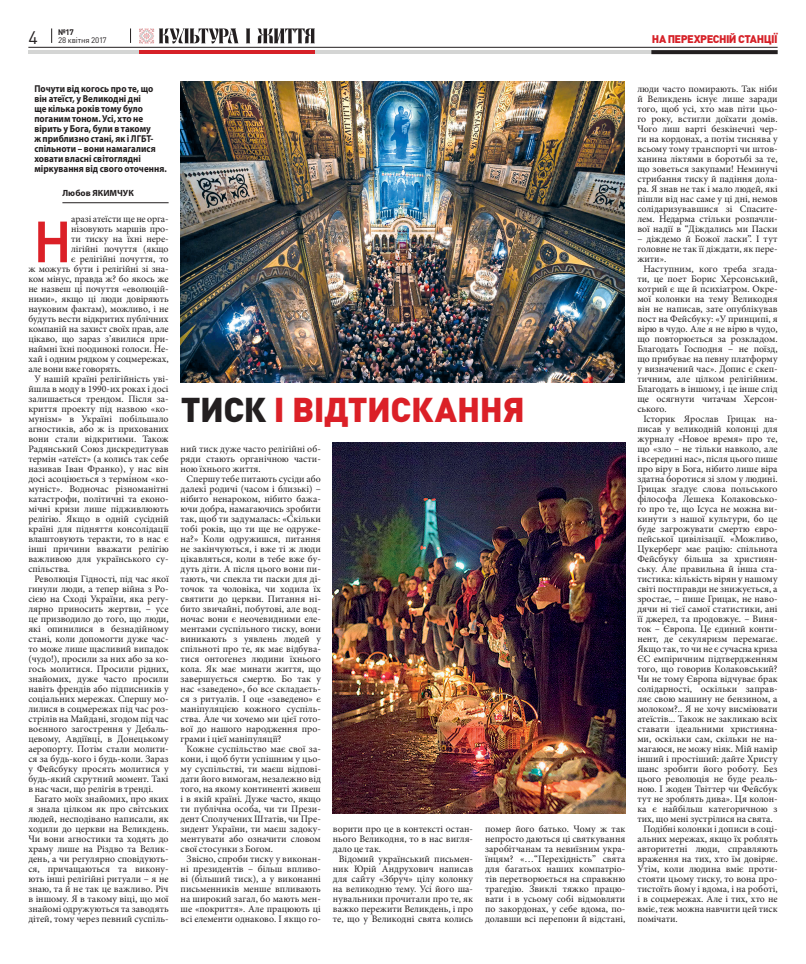
<style>
.page{position:relative;width:806px;height:964px;background:#fff}
.page>*{position:absolute;margin:0;border:0;box-sizing:border-box;transform-origin:0 0}
.BUKVICA{font:600 60.3px "Myriad Pro";color:#db2027;scale:.89 1}
.КЖ_ЗАГОЛ_сірий_32_М{font:900 34px "DIN Pro";letter-spacing:-.015em;color:#db2027}
.t1{font:18px "DIN Pro";color:#231f20}
.naz_Rubriki{font:900 11px "DIN Pro";letter-spacing:-.045em;color:#d62128}
.КЖ_текст_9_10___Bold{font:700 10px/10px "Myriad Pro";letter-spacing:.005em;color:#231f20;scale:.9 1}
.КЖ_текст_9_10{font:9.8px/10px "Minion Pro";color:#231f20;text-align:justify}
.BUKVICA-2{font:9.8px "Minion Pro";letter-spacing:-.01em;color:#231f20}
.КЖ_АВТОР_Верх{font:700 9px "Myriad Pro";letter-spacing:.01em;color:#231f20}
.t2{font:8px/8px "DIN Pro";letter-spacing:-.01em;color:#231f20}
.s1{font-weight:700}
.s2{color:#231f20}
</style>
<div class="page">
<svg style="left:139px;top:28px;width:176px;height:16px"></svg>
<hr style="left:28px;top:47px;width:749px;height:1px;background:#231f20">
<svg style="left:51px;top:28px;width:1px;height:15px"></svg>
<svg style="left:130px;top:28px;width:1px;height:15px"></svg>
<hr style="left:28px;top:50px;width:749px;height:4px;background:#d4d5d4">
<hr style="left:139px;top:50px;width:176px;height:4px;background:#d62128">
<svg style="left:651px;top:50px;width:126px;height:4px"></svg>
<hr style="left:62px;top:203px;width:106px;height:1px;background:#231f20">
<img style="left:181px;top:82px;width:443px;height:300px">
<img style="left:332px;top:443px;width:292px;height:370px">
<p class="t1" style="left:28px;top:25px;width:11px">4</p>
<p class="t2" style="left:58px;top:28px;width:50px"><span class="s1">№17<br></span>28 квітня 2017</p>
<p class="naz_Rubriki" style="left:651px;top:32px;width:127px">НА ПЕРЕХРЕСНІЙ СТАНЦІЇ</p>
<p class="КЖ_текст_9_10___Bold" style="left:34px;top:84px;width:148px">Почути від когось про те, що він атеїст, у Великодні дні<br>ще кілька років тому було поганим тоном. Усі, хто не вірить у Бога, були в такому<br>ж приблизно стані, як і ЛГБТ&shy;спільноти – вони намагалися ховати власні світоглядні міркування від свого оточення.</p>
<p class="КЖ_АВТОР_Верх" style="left:62px;top:187px;width:73px">Любов ЯКИМЧУК</p>
<p class="BUKVICA" style="left:34px;top:204px;width:42px">Н</p>
<p class="BUKVICA-2" style="left:71px;top:213px;width:99px">аразі атеїсти ще не орга-</p>
<p class="BUKVICA-2" style="left:71px;top:223px;width:99px">нізовують маршів про-</p>
<p class="BUKVICA-2" style="left:71px;top:233px;width:99px">ти тиску на їхні нере-</p>
<p class="BUKVICA-2" style="left:71px;top:243px;width:99px">лігійні почуття (якщо</p>
<p class="BUKVICA-2" style="left:71px;top:253px;width:99px">є релігійні почуття, то</p>
<p class="BUKVICA-2" style="left:28px;top:263px;width:142px">ж можуть бути і релігійні зі зна-</p>
<p class="BUKVICA-2" style="left:28px;top:273px;width:142px">ком мінус, правда ж? бо якось же</p>
<p class="BUKVICA-2" style="left:28px;top:283px;width:142px">не назвеш ці почуття «еволюцій-</p>
<p class="BUKVICA-2" style="left:28px;top:293px;width:142px">ними», якщо ці люди довіряють</p>
<p class="BUKVICA-2" style="left:28px;top:303px;width:142px">науковим фактам), можливо, і не</p>
<p class="BUKVICA-2" style="left:28px;top:313px;width:142px">будуть вести відкритих публічних</p>
<p class="BUKVICA-2" style="left:28px;top:323px;width:142px">компаній на захист своїх прав, але</p>
<p class="BUKVICA-2" style="left:28px;top:333px;width:142px">цікаво, що зараз з’явилися при-</p>
<p class="BUKVICA-2" style="left:28px;top:343px;width:142px">наймні їхні поодинокі голоси. Не-</p>
<p class="BUKVICA-2" style="left:28px;top:353px;width:142px">хай і одним рядком у соцмережах,</p>
<p class="BUKVICA-2" style="left:28px;top:363px;width:94px">але вони вже говорять.</p>
<p class="КЖ_текст_9_10" style="left:28px;top:374px;width:142px;text-indent:6px">У нашій країні релігійність уві&shy;йшла в моду в 1990-их роках і досі залишається трендом. Після за&shy;криття проекту під назвою «ко&shy;мунізм» в Україні побільшало агностиків, або ж із прихованих вони стали відкритими. Також Радянський Союз дискредитував термін «атеїст» (а колись так себе називав Іван Франко), у нас він досі асоціюється з терміном «ко&shy;муніст». Водночас різноманітні катастрофи, політичні та еконо&shy;мічні кризи лише підживлюють релігію. Якщо в одній сусідній країні для підняття консолідації влаштовують теракти, то в нас є інші причини вважати релігію важливою для українського су&shy;спільства.</p>
<p class="КЖ_текст_9_10" style="left:28px;top:574px;width:142px;text-indent:6px">Революція Гідності, під час якої гинули люди, а тепер війна з Ро&shy;сією на Сході України, яка регу&shy;лярно приносить жертви, – усе це призводило до того, що люди, які опинилися в безнадійному стані, коли допомогти дуже час&shy;то може лише щасливий випадок (чудо!), просили за них або за ко&shy;гось молитися. Просили рідних, знайомих, дуже часто просили навіть френдів або підписників у соціальних мережах. Спершу мо&shy;лилися в соцмережах під час роз&shy;стрілів на Майдані, згодом під час воєнного загострення у Дебаль&shy;цевому, Авдіївці, в Донецькому аеропорту. Потім стали молити&shy;ся за будь-кого і будь-коли. Зараз у Фейсбуку просять молитися у будь-який скрутний момент. Такі в нас часи, що релігія в тренді.</p>
<p class="КЖ_текст_9_10" style="left:28px;top:794px;width:142px;text-indent:6px">Багато моїх знайомих, про яких я знала цілком як про світських людей, несподівано написали, як ходили до церкви на Великдень.<br>Чи вони агностики та ходять до храму лише на Різдво та Велик&shy;день, а чи регулярно сповідують&shy;ся, причащаються та викону&shy;ють інші релігійні ритуали – я не знаю, та й не так це важливо. Річ в іншому. Я в такому віці, що мої знайомі одружуються та заводять дітей, тому через певний суспіль-</p>
<p class="КЖ_ЗАГОЛ_сірий_32_М" style="left:180px;top:387px;width:345px"><span class="s2">ТИСК</span> І ВІДТИСКАННЯ</p>
<p class="КЖ_текст_9_10" style="left:180px;top:444px;width:142px">ний тиск дуже часто релігійні об&shy;ряди стають органічною части&shy;ною їхнього життя.</p>
<p class="КЖ_текст_9_10" style="left:180px;top:474px;width:142px;text-indent:6px">Спершу тебе питають сусіди або далекі родичі (часом і близькі) – нібито ненароком, нібито бажа&shy;ючи добра, намагаючись зробити так, щоб ти задумалась: «Скільки тобі років, що ти ще не одруже&shy;на?» Коли одружишся, питання не закінчуються, і вже ті ж люди цікавляться, коли в тебе вже бу&shy;дуть діти. А після цього вони пи&shy;тають, чи спекла ти паски для ді&shy;точок та чоловіка, чи ходила їх святити до церкви. Питання ні&shy;бито звичайні, побутові, але вод&shy;ночас вони є неочевидними еле&shy;ментами суспільного тиску, вони виникають з уявлень людей у спільноті про те, як має відбува&shy;тися онтогенез людини їхнього кола. Як має минати життя, що завершується смертю. Бо так у нас «заведено», бо все складаєть&shy;ся з ритуалів. І оце «заведено» є маніпуляцією кожного суспіль&shy;ства. Але чи хочемо ми цієї гото&shy;вої до нашого народження про&shy;грами і цієї маніпуляції?</p>
<p class="КЖ_текст_9_10" style="left:180px;top:744px;width:142px;text-indent:6px">Кожне суспільство має свої за&shy;кони, і щоб бути успішним у цьо&shy;му суспільстві, ти маєш відпові&shy;дати його вимогам, незалежно від того, на якому континенті живеш і в якій країні. Дуже часто, якщо ти публічна особа, чи ти Прези&shy;дент Сполучених Штатів, чи Пре&shy;зидент України, ти маєш задоку&shy;ментувати або означити словом свої стосунки з Богом.</p>
<p class="КЖ_текст_9_10" style="left:180px;top:854px;width:142px;text-indent:6px">Звісно, спроби тиску у виконан&shy;ні президентів – більш впливо&shy;ві (більший тиск), а у виконанні письменників менше впливають на широкий загал, бо мають мен&shy;ше «покриття». Але працюють ці всі елементи однаково. І якщо го-</p>
<p class="КЖ_текст_9_10" style="left:332px;top:824px;width:142px">ворити про це в контексті остан&shy;нього Великодня, то в нас вигля&shy;дало це так.</p>
<p class="КЖ_текст_9_10" style="left:332px;top:854px;width:142px;text-indent:6px">Відомий український письмен&shy;ник Юрій Андрухович написав для сайту «Збруч» цілу колонку на великодню тему. Усі його ша&shy;нувальники прочитали про те, як важко пережити Великдень, і про те, що у Великодні свята колись</p>
<p class="КЖ_текст_9_10" style="left:485px;top:824px;width:142px">помер його батько. Чому ж так непросто даються ці святкування заробітчанам та невиїзним укра&shy;їнцям? «…“Перехідність” свята для багатьох наших компатріо&shy;тів перетворюється на справжню трагедію. Звиклі тяжко працю&shy;вати і в усьому собі відмовляти по закордонах, у себе вдома, по&shy;долавши всі перепони й відстані,</p>
<p class="КЖ_текст_9_10" style="left:637px;top:84px;width:142px">люди часто помирають. Так ніби й Великдень існує лише заради того, щоб усі, хто мав піти цьо&shy;го року, встигли доїхати домів.<br>Чого лиш варті безкінечні чер&shy;ги на кордонах, а потім тиснява у всьому тому транспорті чи штов&shy;ханина ліктями в боротьбі за те, що зоветься закупами! Неминучі стрибання тиску й падіння дола&shy;ра. Я знав не так і мало людей, які пішли від нас саме у ці дні, немов солідаризувавшися зі Спасите&shy;лем. Недарма стільки розпачли&shy;вої надії в “Діждались ми Паски</p>
<p class="КЖ_текст_9_10" style="left:637px;top:234px;width:142px">– діждемо й Божої ласки”. І тут головне не так її діждати, як пере&shy;жити».</p>
<p class="КЖ_текст_9_10" style="left:637px;top:264px;width:142px;text-indent:6px">Наступним, кого треба згада&shy;ти, це поет Борис Херсонський, котрий є ще й психіатром. Окре&shy;мої колонки на тему Великодня він не написав, зате опублікував пост на Фейсбуку: «У принципі, я вірю в чудо. Але я не вірю в чудо, що повторюється за розкладом.<br>Благодать Господня – не поїзд, що прибуває на певну платформу у визначений час». Допис є скеп&shy;тичним, але цілком релігійним.<br>Благодать в іншому, і це інше слід ще осягнути читачам Херсон&shy;ського.</p>
<p class="КЖ_текст_9_10" style="left:637px;top:414px;width:142px;text-indent:6px">Історик Ярослав Грицак на&shy;писав у великодній колонці для журналу «Новое время» про те, що «зло – не тільки навколо, але і всередині нас», після цього пише про віру в Бога, нібито лише віра здатна боротися зі злом у людині.<br>Грицак згадує слова польського філософа Лешека Колаковсько&shy;го про те, що Ісуса не можна ви&shy;кинути з нашої культури, бо це буде загрожувати смертю євро&shy;пейської цивілізації. «Можливо, Цукерберг має рацію: спільнота Фейсбуку більша за християн&shy;ську. Але правильна й інша ста&shy;тистика: кількість вірян у нашому світі постправди не знижується, а зростає, – пише Грицак, не наво&shy;дячи ні тієї самої статистики, ані її джерел, та продовжує. – Виня&shy;ток – Європа. Це єдиний конти&shy;нент, де секуляризм перемагає.<br>Якщо так, то чи не є сучасна криза ЄС емпіричним підтвердженням того, що говорив Колаковський?<br>Чи не тому Європа відчуває брак солідарності, оскільки заправ&shy;ляє свою машину не бензином, а молоком?.. Я не хочу висміювати атеїстів... Також не закликаю всіх ставати ідеальними християна&shy;ми, оскільки сам, скільки не на&shy;магаюся, не можу ніяк. Мій намір інший і простіший: дайте Христу шанс зробити його роботу. Без цього революція не буде реаль&shy;ною. І жоден Твіттер чи Фейсбук тут не зроблять дива». Ця колон&shy;ка є найбільш категоричною з тих, що мені зустрілися на свята.</p>
<p class="КЖ_текст_9_10" style="left:637px;top:824px;width:142px;text-indent:6px">Подібні колонки і дописи в соці&shy;альних мережах, якщо їх роблять авторитетні люди, справляють враження на тих, хто їм довіряє.<br>Утім, коли людина вміє проти&shy;стояти цьому тиску, то вона про&shy;тистоїть йому і вдома, і на роботі, і в соцмережах. Але і тих, хто не вміє, теж можна навчити цей тиск помічати.</p>
</div>
